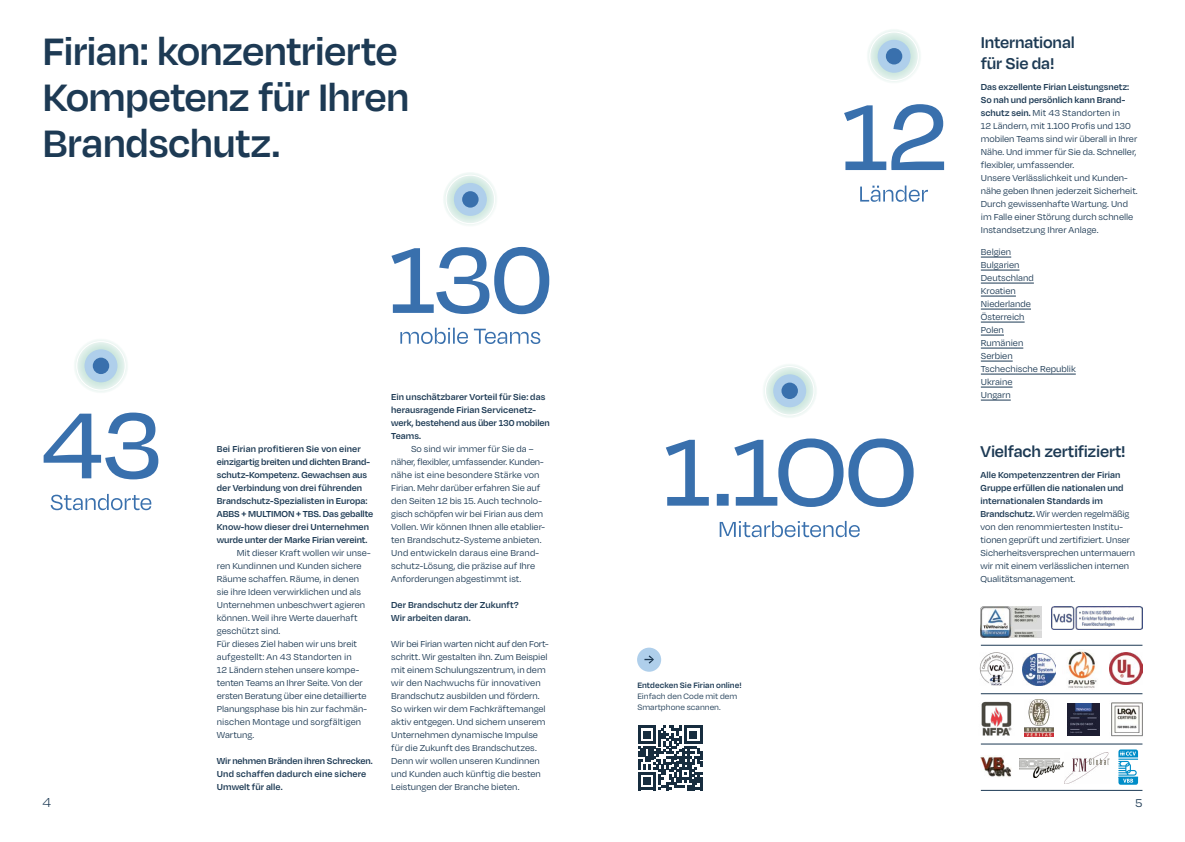
<style>
.page{position:relative;width:1185px;height:842px;background:#fff}
.page>*{position:absolute;margin:0;border:0;box-sizing:border-box;transform-origin:0 0}
.t1{font:600 44px/46px "Degular";letter-spacing:-.015em;color:#1d3a54}
.t2{font:600 18px/21px "Degular";letter-spacing:-.01em;color:#1d3a54}
.t3{font:300 15px "Degular";color:#1d3a54}
.t4{font:13px "Degular";color:#1d3a54}
.t5{font:10px/13px "Degular";color:#1d3a54}
.t6{font:600 10px/13px "Degular";color:#1d3a54}
.t7{font:9px/11px "Degular";letter-spacing:.005em;color:#1d3a54}
.t8{font:600 9px "Degular";letter-spacing:.005em;color:#1d3a54}
.s1{font-weight:600}
</style>
<div class="page">
<hr style="left:981px;top:257px;width:30px;height:1px;background:#1d3a54">
<hr style="left:981px;top:270px;width:38px;height:1px;background:#1d3a54">
<hr style="left:981px;top:283px;width:53px;height:1px;background:#1d3a54">
<hr style="left:981px;top:296px;width:35px;height:1px;background:#1d3a54">
<hr style="left:981px;top:309px;width:50px;height:1px;background:#1d3a54">
<hr style="left:981px;top:322px;width:44px;height:1px;background:#1d3a54">
<svg style="left:981px;top:335px;width:23px;height:1px"></svg>
<hr style="left:981px;top:348px;width:42px;height:1px;background:#1d3a54">
<hr style="left:981px;top:361px;width:32px;height:1px;background:#1d3a54">
<hr style="left:981px;top:374px;width:95px;height:1px;background:#1d3a54">
<hr style="left:981px;top:387px;width:31px;height:1px;background:#1d3a54">
<hr style="left:981px;top:400px;width:30px;height:1px;background:#1d3a54">
<svg style="left:638px;top:726px;width:64px;height:64px"></svg>
<div style="left:637px;top:648px;width:24px;height:24px;background:#afcfeb;border-radius:50%"></div>
<svg style="left:644px;top:655px;width:10px;height:9px"></svg>
<svg style="left:44px;top:413px;width:114px;height:66px"></svg>
<svg style="left:51px;top:494px;width:100px;height:16px"></svg>
<svg style="left:74px;top:338px;width:54px;height:55px"></svg>
<div style="left:84px;top:349px;width:33px;height:33px;background:#afcfeb;border-radius:50%"></div>
<div style="left:76px;top:341px;width:50px;height:49px;border:1px solid #fff;border-radius:50%"></div>
<div style="left:93px;top:358px;width:16px;height:16px;background:#3970ad;border-radius:50%"></div>
<svg style="left:844px;top:104px;width:100px;height:66px"></svg>
<svg style="left:860px;top:186px;width:68px;height:16px"></svg>
<svg style="left:867px;top:29px;width:54px;height:55px"></svg>
<div style="left:878px;top:40px;width:32px;height:33px;background:#afcfeb;border-radius:50%"></div>
<div style="left:869px;top:32px;width:50px;height:49px;border:1px solid #fff;border-radius:50%"></div>
<div style="left:886px;top:48px;width:16px;height:16px;background:#3970ad;border-radius:50%"></div>
<svg style="left:666px;top:438px;width:248px;height:69px"></svg>
<svg style="left:720px;top:521px;width:140px;height:16px"></svg>
<svg style="left:762px;top:363px;width:55px;height:55px"></svg>
<div style="left:773px;top:374px;width:33px;height:33px;background:#afcfeb;border-radius:50%"></div>
<div style="left:765px;top:366px;width:49px;height:49px;border:1px solid #fff;border-radius:50%"></div>
<div style="left:781px;top:383px;width:17px;height:16px;background:#3970ad;border-radius:50%"></div>
<svg style="left:391px;top:247px;width:158px;height:67px"></svg>
<svg style="left:400px;top:328px;width:140px;height:16px"></svg>
<svg style="left:443px;top:172px;width:55px;height:55px"></svg>
<div style="left:454px;top:183px;width:33px;height:33px;background:#afcfeb;border-radius:50%"></div>
<div style="left:446px;top:175px;width:49px;height:49px;border:1px solid #fff;border-radius:50%"></div>
<div style="left:462px;top:191px;width:17px;height:17px;background:#3970ad;border-radius:50%"></div>
<hr style="left:981px;top:790px;width:161px;height:1px;background:#1d3a54">
<hr style="left:981px;top:744px;width:161px;height:1px;background:#1d3a54">
<hr style="left:981px;top:645px;width:161px;height:1px;background:#1d3a54">
<hr style="left:981px;top:693px;width:161px;height:1px;background:#1d3a54">
<img style="left:1064px;top:752px;width:46px;height:32px">
<img style="left:980px;top:756px;width:31px;height:21px">
<img style="left:981px;top:701px;width:31px;height:35px">
<img style="left:1024px;top:700px;width:30px;height:37px">
<img style="left:1111px;top:702px;width:32px;height:35px">
<img style="left:981px;top:607px;width:61px;height:30px">
<svg style="left:1118px;top:749px;width:20px;height:36px"></svg>
<img style="left:980px;top:652px;width:33px;height:34px">
<img style="left:1023px;top:653px;width:32px;height:32px">
<img style="left:1110px;top:652px;width:32px;height:33px">
<img style="left:1068px;top:650px;width:29px;height:38px">
<img style="left:1052px;top:606px;width:91px;height:23px">
<img style="left:1019px;top:758px;width:45px;height:19px">
<img style="left:1067px;top:703px;width:33px;height:33px">
<h1 class="t1" style="left:43px;top:27px;width:369px">Firian: konzentrierte<br>Kompetenz für Ihren<br>Brandschutz.</h1>
<h2 class="t2" style="left:981px;top:31px;width:96px">International für Sie da!</h2>
<p class="t5" style="left:981px;top:80px;width:158px"><span class="s1">Das exzellente Firian Leistungsnetz:<br>So nah und persönlich kann Brand&shy;schutz sein.</span> Mit 43 Standorten in<br>12 Ländern, mit 1.100 Profis und 130 mobilen Teams sind wir überall in Ihrer Nähe. Und immer für Sie da. Schneller, flexibler, umfassender.<br>Unsere Verlässlichkeit und Kunden&shy;nähe geben Ihnen jederzeit Sicherheit.<br>Durch gewissenhafte Wartung. Und im Falle einer Störung durch schnelle Instandsetzung Ihrer Anlage.</p>
<p class="t6" style="left:217px;top:442px;width:158px">Bei Firian profitieren Sie von einer einzigartig breiten und dichten Brand&shy;schutz-Kompetenz. Gewachsen aus der Verbindung von drei führenden Brandschutz-Spezialisten in Europa:<br>ABBS + MULTIMON + TBS. Das geballte Know-how dieser drei Unternehmen wurde unter der Marke Firian vereint.</p>
<p class="t5" style="left:217px;top:546px;width:155px;text-indent:20px">Mit dieser Kraft wollen wir unse&shy;ren Kundinnen und Kunden sichere<br>Räume schaffen. Räume, in denen sie ihre Ideen verwirklichen und als<br>Unternehmen unbeschwert agieren können. Weil ihre Werte dauerhaft geschützt sind.<br>Für dieses Ziel haben wir uns breit aufgestellt: An 43 Standorten in<br>12 Ländern stehen unsere kompe&shy;tenten Teams an Ihrer Seite. Von der ersten Beratung über eine detaillierte<br>Planungsphase bis hin zur fachmän&shy;nischen Montage und sorgfältigen<br>Wartung.</p>
<p class="t6" style="left:217px;top:754px;width:157px">Wir nehmen Bränden ihren Schrecken.<br>Und schaffen dadurch eine sichere<br>Umwelt für alle.</p>
<p class="t6" style="left:391px;top:390px;width:160px">Ein unschätzbarer Vorteil für Sie: das herausragende Firian Servicenetz&shy;werk, bestehend aus über 130 mobilen<br>Teams.</p>
<p class="t5" style="left:391px;top:442px;width:155px;text-indent:20px">So sind wir immer für Sie da – näher, flexibler, umfassender. Kunden&shy;nähe ist eine besondere Stärke von Firian. Mehr darüber erfahren Sie auf den Seiten 12 bis 15. Auch technolo&shy;gisch schöpfen wir bei Firian aus dem Vollen. Wir können Ihnen alle etablier&shy;ten Brandschutz-Systeme anbieten.<br>Und entwickeln daraus eine Brand&shy;schutz-Lösung, die präzise auf Ihre Anforderungen abgestimmt ist.</p>
<p class="t6" style="left:391px;top:598px;width:129px">Der Brandschutz der Zukunft?<br>Wir arbeiten daran.</p>
<p class="t5" style="left:391px;top:637px;width:159px">Wir bei Firian warten nicht auf den Fort&shy;schritt. Wir gestalten ihn. Zum Beispiel mit einem Schulungszentrum, in dem wir den Nachwuchs für innovativen Brandschutz ausbilden und fördern.<br>So wirken wir dem Fachkräftemangel aktiv entgegen. Und sichern unserem Unternehmen dynamische Impulse für die Zukunft des Brandschutzes.<br>Denn wir wollen unseren Kundinnen und Kunden auch künftig die besten Leistungen der Branche bieten.</p>
<p class="t8" style="left:637px;top:679px;width:106px">Entdecken Sie Firian online!</p>
<p class="t7" style="left:637px;top:690px;width:102px">Einfach den Code mit dem<br>Smartphone scannen.</p>
<p class="t5" style="left:981px;top:245px;width:96px">Belgien<br>Bulgarien<br>Deutschland<br>Kroatien<br>Niederlande<br>Österreich<br>Polen<br>Rumänien<br>Serbien<br>Tschechische Republik<br>Ukraine<br>Ungarn</p>
<h2 class="t2" style="left:980px;top:440px;width:147px">Vielfach zertifiziert!</h2>
<p class="t5" style="left:980px;top:468px;width:156px"><span class="s1">Alle Kompetenzzentren der Firian Gruppe erfüllen die nationalen und internationalen Standards im Brandschutz.</span> Wir werden regelmäßig von den renommiertesten Institu&shy;tionen geprüft und zertifiziert. Unser Sicherheitsversprechen untermauern wir mit einem verlässlichen internen Qualitätsmanagement.</p>
<h3 class="t3" style="left:43px;top:793px;width:10px">4</h3>
<h3 class="t4" style="left:1135px;top:795px;width:9px">5</h3>
</div>
